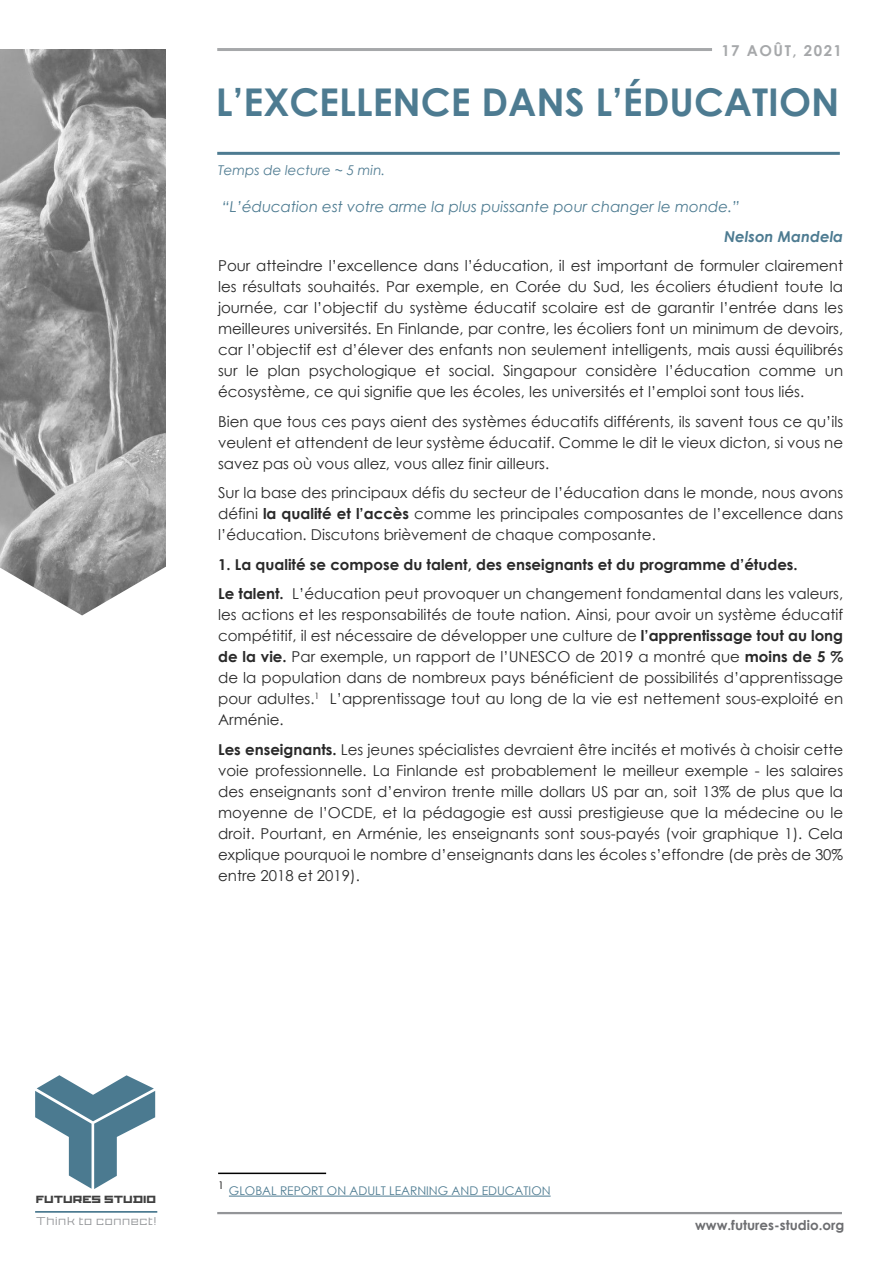
<style>
.page{position:relative;width:893px;height:1263px;background:#fff}
.page>*{position:absolute;margin:0;border:0;box-sizing:border-box;transform-origin:0 0}
.t1{font:700 38.25px "Century Gothic";color:#4d7b91}
.t2{font:15px/21px "Century Gothic";color:#292929;text-align:justify}
.t3{font:700 15px/29.5px "Century Gothic";color:#292929}
.t4{font:italic 15px "Century Gothic";color:#4d7b91}
.t5{font:italic 700 15px "Century Gothic";color:#4d7b91}
.t6{font:700 15px "Century Gothic";letter-spacing:.1em;color:#a6a8aa}
.t7{font:700 13.5px "Century Gothic";color:#6d6e71}
.t8{font:italic 13.5px "Century Gothic";color:#507c92}
.t9{font:12px "Century Gothic";color:#4d7b91}
.t10{font:11.25px "Proto Sans 06";color:#939598}
.t11{font:10.5px "Century Gothic";color:#000}
.t12{font:10.35px "Proto Sans 56";color:#404040}
.s1{font-weight:700}
.s2{font-weight:400}
</style>
<div class="page">
<hr style="left:217px;top:48px;width:495px;height:3px;background:#a6a8aa">
<img style="left:0;top:49px;width:166px;height:517px">
<svg style="left:0;top:566px;width:166px;height:50px"></svg>
<hr style="left:35px;top:1211px;width:122px;height:2px;background:#4d7b91">
<svg style="left:35px;top:1075px;width:120px;height:114px"></svg>
<hr style="left:217px;top:1212px;width:625px;height:2px;background:#939598">
<hr style="left:218px;top:1172px;width:108px;height:2px;background:#000">
<hr style="left:229px;top:1196px;width:322px;height:1px;background:#4d7b91">
<hr style="left:217px;top:152px;width:623px;height:3px;background:#4d7b91">
<p class="t6" style="left:721px;top:40px;width:122px">17 AOÛT, 2021</p>
<h1 class="t1" style="left:216px;top:73px;width:625px">L’EXCELLENCE DANS L’ÉDUCATION</h1>
<p class="t8" style="left:218px;top:161px;width:169px">Temps de lecture ~ 5 min.</p>
<p class="t4" style="left:222px;top:196px;width:519px">“L’éducation est votre arme la plus puissante pour changer le monde.”</p>
<p class="t5" style="left:724px;top:225px;width:121px">Nelson Mandela</p>
<p class="t2" style="left:218px;top:255px;width:627px">Pour atteindre l’excellence dans l’éducation, il est important de formuler clairement les résultats souhaités. Par exemple, en Corée du Sud, les écoliers étudient toute la journée, car l’objectif du système éducatif scolaire est de garantir l’entrée dans les meilleures universités. En Finlande, par contre, les écoliers font un minimum de devoirs, car l’objectif est d’élever des enfants non seulement intelligents, mais aussi équilibrés sur le plan psychologique et social. Singapour considère l’éducation comme un écosystème, ce qui signifie que les écoles, les universités et l’emploi sont tous liés.</p>
<p class="t2" style="left:218px;top:410px;width:627px">Bien que tous ces pays aient des systèmes éducatifs différents, ils savent tous ce qu’ils veulent et attendent de leur système éducatif. Comme le dit le vieux dicton, si vous ne savez pas où vous allez, vous allez finir ailleurs.</p>
<p class="t2" style="left:218px;top:482px;width:627px">Sur la base des principaux défis du secteur de l’éducation dans le monde, nous avons défini <span class="s1">la qualité et l’accès</span> comme les principales composantes de l’excellence dans l’éducation. Discutons brièvement de chaque composante.</p>
<p class="t3" style="left:218px;top:549px;width:627px">1. La qualité se compose du talent, des enseignants et du programme d’études.<br>Le talent. <span class="s2">L’éducation peut provoquer un changement fondamental dans les valeurs,</span></p>
<p class="t2" style="left:218px;top:604px;width:627px">les actions et les responsabilités de toute nation. Ainsi, pour avoir un système éducatif compétitif, il est nécessaire de développer une culture de <span class="s1">l’apprentissage tout au long de la vie.</span> Par exemple, un rapport de l’UNESCO de 2019 a montré que <span class="s1">moins de 5 % </span>de la population dans de nombreux pays bénéficient de possibilités d’apprentissage pour adultes.<sup>1</sup> L’apprentissage tout au long de la vie est nettement sous-exploité en Arménie.</p>
<p class="t2" style="left:218px;top:738px;width:627px"><span class="s1">Les enseignants.</span> Les jeunes spécialistes devraient être incités et motivés à choisir cette voie professionnelle. La Finlande est probablement le meilleur exemple - les salaires des enseignants sont d’environ trente mille dollars US par an, soit 13% de plus que la moyenne de l’OCDE, et la pédagogie est aussi prestigieuse que la médecine ou le droit. Pourtant, en Arménie, les enseignants sont sous-payés (voir graphique 1). Cela explique pourquoi le nombre d’enseignants dans les écoles s’effondre (de près de 30% entre 2018 et 2019).</p>
<p class="t11" style="left:218px;top:1178px;width:7px">1</p>
<p class="t9" style="left:229px;top:1182px;width:323px">GLOBAL REPORT ON ADULT LEARNING AND EDUCATION</p>
<p class="t12" style="left:36px;top:1193px;width:122px">FUTURES STUDIO</p>
<p class="t10" style="left:36px;top:1214px;width:122px">Think to connect!</p>
<p class="t7" style="left:695px;top:1214px;width:151px">www.futures-studio.org</p>
</div>
